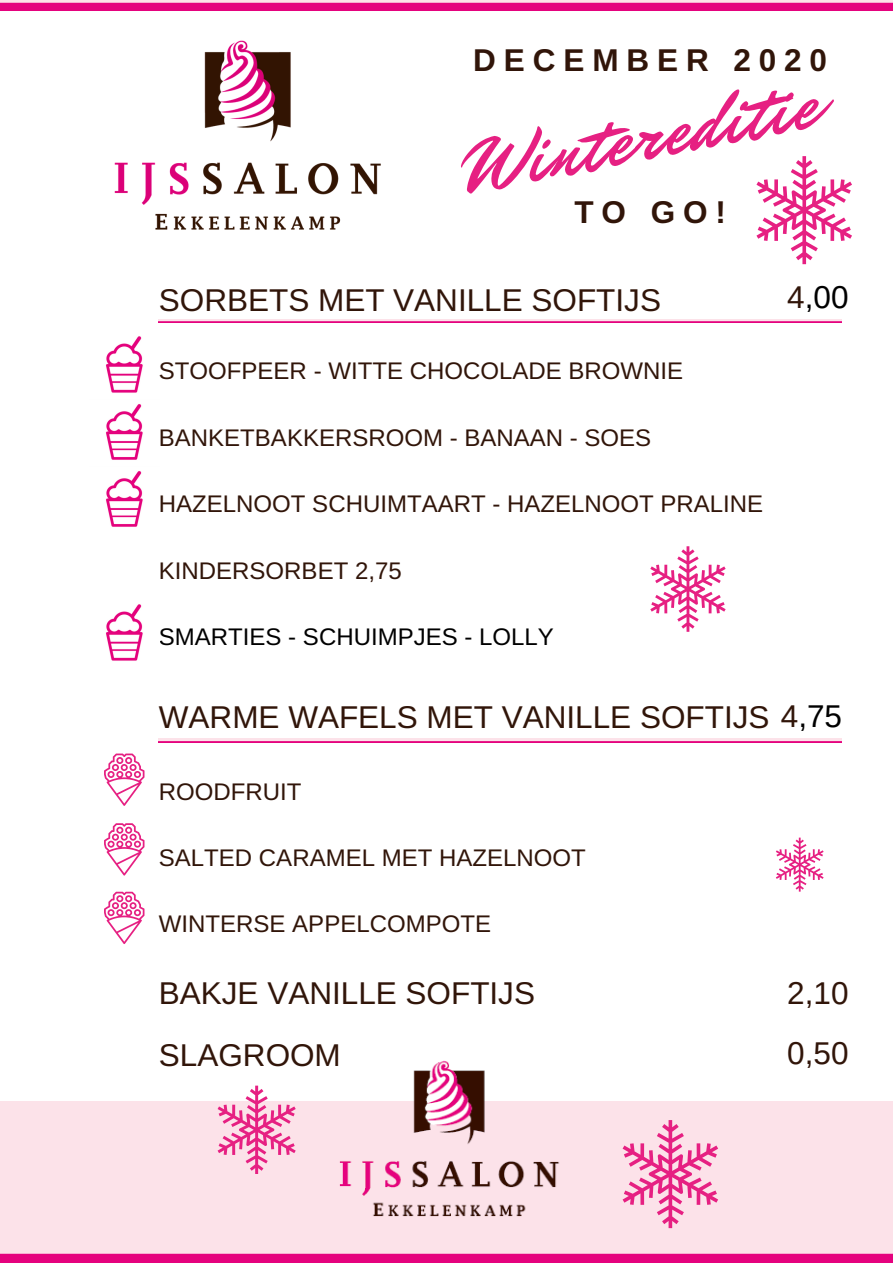
<style>
.page{position:relative;width:893px;height:1263px;background:#fff}
.page>*{position:absolute;margin:0;border:0;box-sizing:border-box;transform-origin:0 0}
.t1{font:75.53px "Mr Dafoe";color:#e62082}
.t2{font:31.5px "Arimo";color:#311509}
.t3{font:700 31.5px "Arimo";letter-spacing:.25em;color:#311509}
.t4{font:31.5px "Arimo";color:#311509}
.t5{font:31.5px "Arimo";color:#000}
.t6{font:24px "Arimo";color:#311509}
.t7{font:24px "Arimo";color:#000}
.s1{color:#311509}
.s2{font-style:inherit}
.s3{color:#000}
</style>
<div class="page">
<img style="left:104px;top:10px;width:288px;height:220px">
<img style="left:0;top:1060px;width:893px;height:203px">
<img style="left:106px;top:336px;width:37px;height:57px">
<img style="left:106px;top:404px;width:37px;height:56px">
<img style="left:106px;top:471px;width:37px;height:56px">
<img style="left:106px;top:604px;width:37px;height:57px">
<svg style="left:104px;top:753px;width:40px;height:53px"></svg>
<img style="left:159px;top:319px;width:682px;height:3px">
<img style="left:0;top:1px;width:893px;height:9px">
<img style="left:159px;top:739px;width:682px;height:3px">
<svg style="left:104px;top:823px;width:40px;height:52px"></svg>
<svg style="left:104px;top:892px;width:40px;height:52px"></svg>
<svg style="left:756px;top:156px;width:96px;height:108px"></svg>
<svg style="left:650px;top:546px;width:75px;height:86px"></svg>
<svg style="left:776px;top:837px;width:47px;height:55px"></svg>
<svg style="left:218px;top:1085px;width:78px;height:89px"></svg>
<svg style="left:622px;top:1120px;width:96px;height:108px;background:#f5adcc"></svg>
<p class="t3" style="left:473px;top:43px;width:355px">DECEMBER 2020</p>
<p class="t1" style="left:454px;top:120px;width:361px;rotate:-11deg">Wintereditie</p>
<p class="t3" style="left:574px;top:195px;width:153px">TO GO!</p>
<p class="t2" style="left:159px;top:282px;width:503px">SORBETS MET VANILLE SOFTIJS</p>
<p class="t6" style="left:159px;top:358px;width:526px">STOOFPEER - WITTE CHOCOLADE BROWNIE</p>
<p class="t6" style="left:159px;top:424px;width:494px">BANKETBAKKERSROOM - BANAAN - SOES</p>
<p class="t6" style="left:159px;top:490px;width:606px">HAZELNOOT SCHUIMTAART - HAZELNOOT PRALINE</p>
<p class="t6" style="left:159px;top:557px;width:244px">KINDERSORBET 2,75</p>
<p class="t7" style="left:159px;top:623px;width:396px">SMARTIES - SCHUIMPJES - LOLLY</p>
<p class="t5" style="left:787px;top:279px;width:63px"><span class="s1">4</span>,00</p>
<p class="t2" style="left:159px;top:700px;width:685px">WARME WAFELS MET VANILLE SOFTIJS <span class="s2">4</span><span class="s3">,75</span></p>
<p class="t6" style="left:159px;top:778px;width:144px">ROODFRUIT</p>
<p class="t6" style="left:159px;top:844px;width:428px">SALTED CARAMEL MET HAZELNOOT</p>
<p class="t6" style="left:159px;top:911px;width:334px">WINTERSE APPELCOMPOTE</p>
<p class="t2" style="left:159px;top:975px;width:378px">BAKJE VANILLE SOFTIJS</p>
<p class="t2" style="left:159px;top:1037px;width:183px">SLAGROOM</p>
<p class="t4" style="left:787px;top:975px;width:63px">2,10</p>
<p class="t4" style="left:787px;top:1035px;width:63px">0,50</p>
</div>
